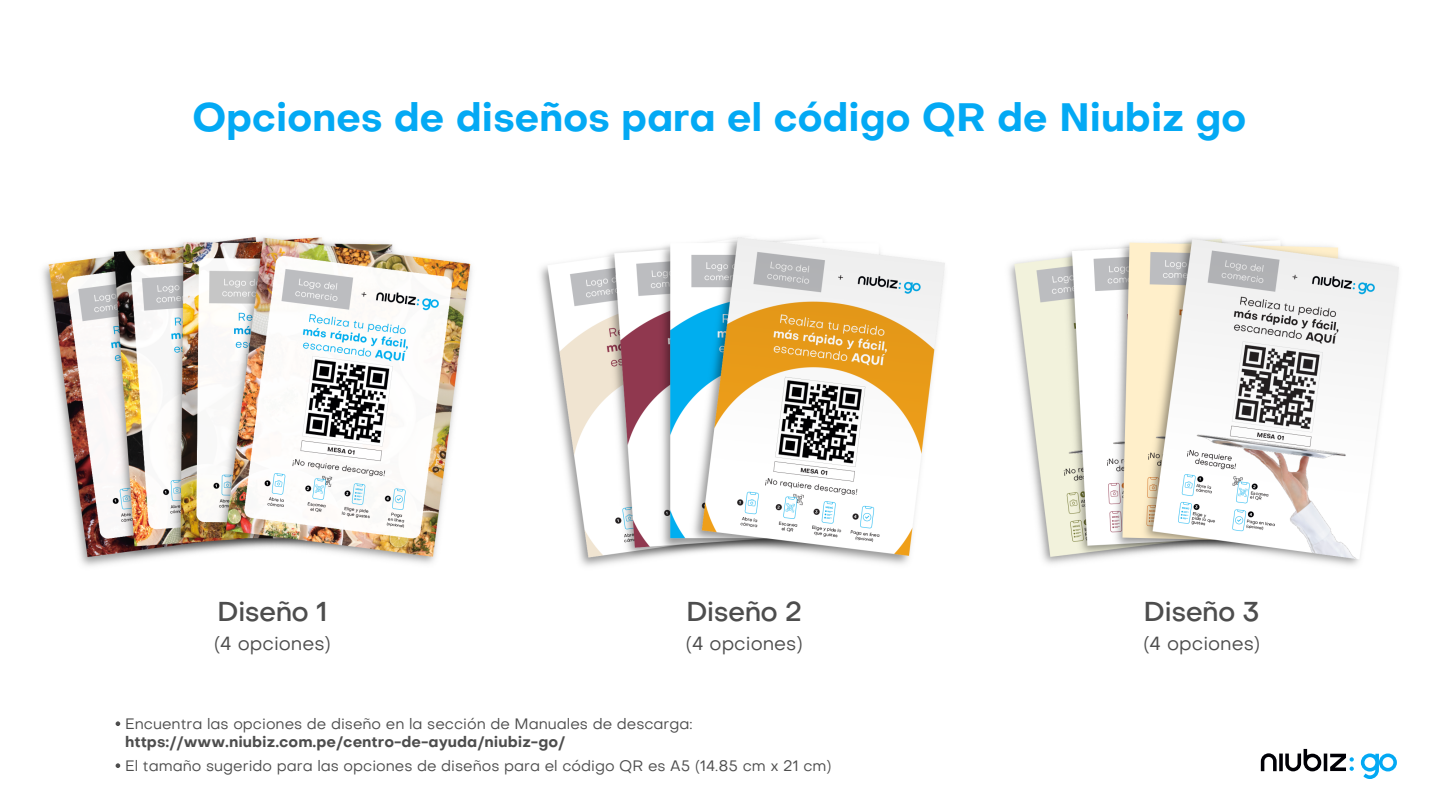
<style>
.page{position:relative;width:1446px;height:808px;background:#fff}
.page>*{position:absolute;margin:0;border:0;box-sizing:border-box;transform-origin:0 0}
.t1{font:700 39px "Objective";letter-spacing:-.01em;color:#03a9f4}
.t2{font:500 27px "Objective";letter-spacing:-.025em;color:#4d4d4d}
.t3{font:18.9px "Objective";color:#4d4d4d}
.t4{font:15px "Objective";color:#4d4d4d}
.t5{font:700 15px "Objective";color:#4d4d4d}
</style>
<div class="page">
<img style="left:42px;top:237px;width:1357px;height:329px">
<svg style="left:1261px;top:749px;width:93px;height:22px"></svg>
<svg style="left:1361px;top:753px;width:36px;height:26px"></svg>
<svg style="left:116px;top:721px;width:4px;height:5px"></svg>
<svg style="left:116px;top:763px;width:4px;height:5px"></svg>
<h1 class="t1" style="left:192px;top:89px;width:1056px">Opciones de diseños para el código QR de Niubiz go</h1>
<h2 class="t2" style="left:217px;top:593px;width:112px">Diseño 1</h2>
<p class="t3" style="left:214px;top:631px;width:118px">(4 opciones)</p>
<h2 class="t2" style="left:686px;top:593px;width:118px">Diseño 2</h2>
<p class="t3" style="left:686px;top:631px;width:118px">(4 opciones)</p>
<p class="t4" style="left:125px;top:714px;width:569px">Encuentra las opciones de diseño en la sección de Manuales de descarga:</p>
<p class="t5" style="left:125px;top:731px;width:442px">https://www.niubiz.com.pe/centro-de-ayuda/niubiz-go/</p>
<p class="t4" style="left:125px;top:756px;width:708px">El tamaño sugerido para las opciones de diseños para el código QR es A5 (14.85 cm x 21 cm)</p>
<h2 class="t2" style="left:1143px;top:593px;width:118px">Diseño 3</h2>
<p class="t3" style="left:1143px;top:631px;width:118px">(4 opciones)</p>
</div>
